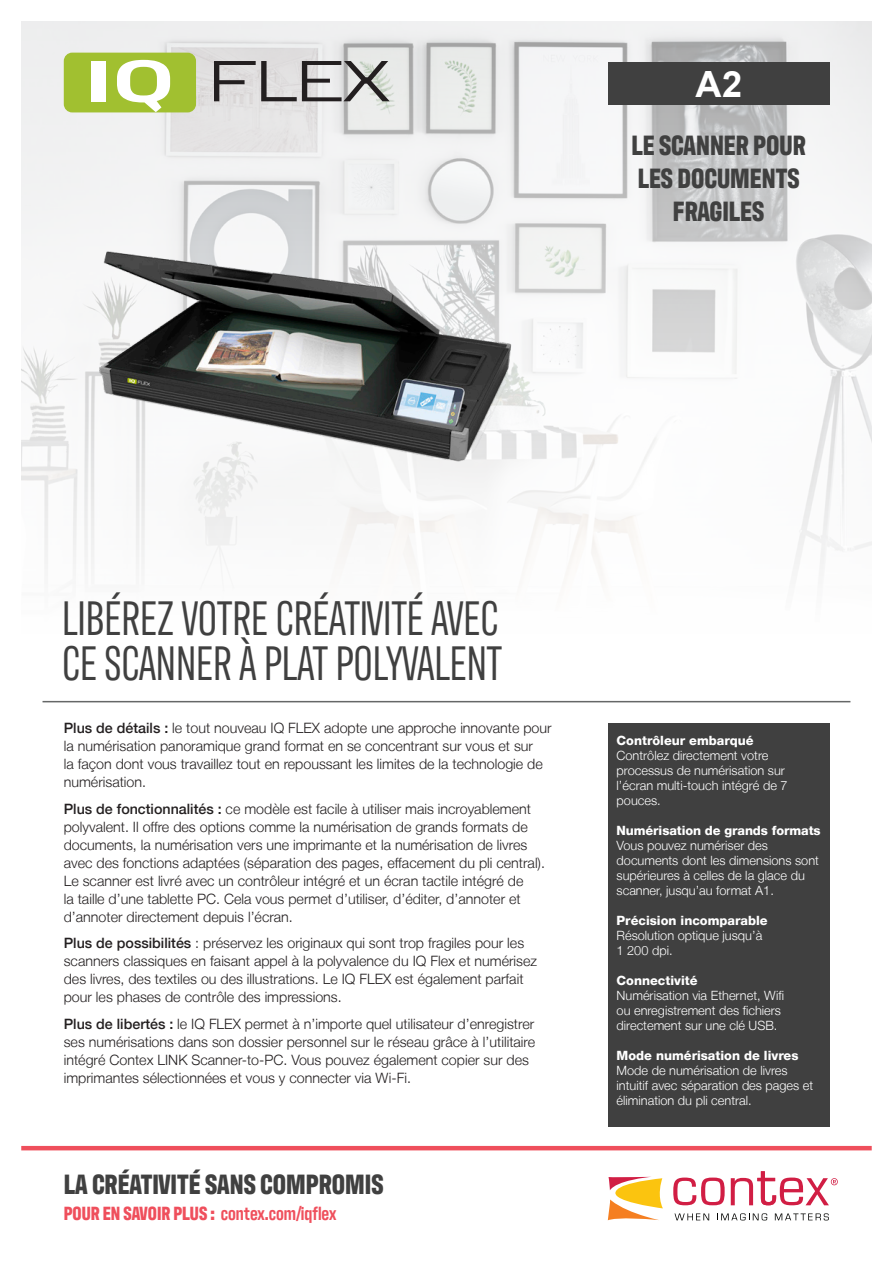
<style>
.page{position:relative;width:893px;height:1263px;background:#fff}
.page>*{position:absolute;margin:0;border:0;box-sizing:border-box;transform-origin:0 0}
.Headline{font:49.5px/45px "Antarctican Headline";color:#404040}
.t1{font:700 36.15px "Arial";color:#fff}
.Call_out_lines{font:700 28.5px/33px "Antarctican Headline";color:#404040;text-align:center}
.t2{font:700 19.5px "Antarctican Headline";color:#ef4f5c}
.Copy{font:300 14.25px/18px "Helvetica Neue LT";color:#231f20}
.Features_brød{font:300 12.75px/15px "Helvetica Neue LT";color:#fff}
.Features_headline{font:800 12.75px "Helvetica Neue LT";color:#fff}
.s1{font-weight:500}
.s2{font-weight:600}
</style>
<div class="page">
<div style="left:608px;top:723px;width:221px;height:404px;background:#404040"></div>
<img style="left:21px;top:21px;width:851px;height:548px">
<hr style="left:43px;top:701px;width:807px;height:1px;background:#656767">
<div style="left:608px;top:63px;width:221px;height:42px;background:#404040"></div>
<div style="left:64px;top:53px;width:132px;height:59px;background:#a1c030;border-radius:8px"></div>
<div style="left:91px;top:61px;width:15px;height:40px;background:#fff"></div>
<svg style="left:117px;top:60px;width:53px;height:13px"></svg>
<svg style="left:214px;top:61px;width:176px;height:12px;background:#a6a5a4"></svg>
<img style="left:21px;top:73px;width:670px;height:496px">
<hr style="left:21px;top:1146px;width:851px;height:4px;background:#ef4f5c">
<svg style="left:673px;top:1177px;width:52px;height:28px"></svg>
<svg style="left:608px;top:1177px;width:55px;height:43px"></svg>
<svg style="left:674px;top:1213px;width:35px;height:7px"></svg>
<svg style="left:717px;top:1213px;width:50px;height:7px"></svg>
<svg style="left:775px;top:1213px;width:54px;height:7px"></svg>
<svg style="left:731px;top:1171px;width:107px;height:34px"></svg>
<p class="t1" style="left:695px;top:59px;width:48px">A2</p>
<p class="Call_out_lines" style="left:631px;top:126px;width:176px">LE SCANNER POUR<br>LES DOCUMENTS<br>FRAGILES</p>
<p class="Headline" style="left:62px;top:593px;width:441px">LIBÉREZ VOTRE CRÉATIVITÉ AVEC<br>CE SCANNER À PLAT POLYVALENT</p>
<p class="Copy" style="left:64px;top:719px;width:489px"><span class="s1">Plus de détails :</span> le tout nouveau IQ FLEX adopte une approche innovante pour la numérisation panoramique grand format en se concentrant sur vous et sur<br>la façon dont vous travaillez tout en repoussant les limites de la technologie de numérisation.</p>
<p class="Copy" style="left:64px;top:799px;width:483px"><span class="s1">Plus de fonctionnalités :</span> ce modèle est facile à utiliser mais incroyablement polyvalent. Il offre des options comme la numérisation de grands formats de documents, la numérisation vers une imprimante et la numérisation de livres avec des fonctions adaptées (séparation des pages, effacement du pli central).<br>Le scanner est livré avec un contrôleur intégré et un écran tactile intégré de<br>la taille d’une tablette PC. Cela vous permet d’utiliser, d’éditer, d’annoter et d’annoter directement depuis l’écran.</p>
<p class="Copy" style="left:64px;top:934px;width:475px"><span class="s1">Plus de possibilités</span> : préservez les originaux qui sont trop fragiles pour les scanners classiques en faisant appel à la polyvalence du IQ Flex et numérisez des livres, des textiles ou des illustrations. Le IQ FLEX est également parfait pour les phases de contrôle des impressions.</p>
<p class="Copy" style="left:64px;top:1014px;width:473px"><span class="s1">Plus de libertés :</span> le IQ FLEX permet à n’importe quel utilisateur d’enregistrer ses numérisations dans son dossier personnel sur le réseau grâce à l’utilitaire intégré Contex LINK Scanner-to-PC. Vous pouvez également copier sur des imprimantes sélectionnées et vous y connecter via Wi-Fi.</p>
<p class="Call_out_lines" style="left:64px;top:1166px;width:321px">LA CRÉATIVITÉ SANS COMPROMIS</p>
<p class="t2" style="left:64px;top:1200px;width:274px">POUR EN SAVOIR PLUS : <span class="s2">contex.com/iqflex</span></p>
<p class="Features_headline" style="left:617px;top:733px;width:138px">Contrôleur embarqué</p>
<p class="Features_brød" style="left:617px;top:747px;width:172px">Contrôlez directement votre processus de numérisation sur l’écran multi-touch intégré de 7 pouces.</p>
<p class="Features_headline" style="left:617px;top:823px;width:206px">Numérisation de grands formats</p>
<p class="Features_brød" style="left:617px;top:837px;width:204px">Vous pouvez numériser des documents dont les dimensions sont supérieures à celles de la glace du scanner, jusqu’au format A1.</p>
<p class="Features_headline" style="left:617px;top:913px;width:153px">Précision incomparable</p>
<p class="Features_brød" style="left:617px;top:927px;width:147px">Résolution optique jusqu’à<br>1 200 dpi.</p>
<p class="Features_headline" style="left:617px;top:973px;width:82px">Connectivité</p>
<p class="Features_brød" style="left:617px;top:987px;width:169px">Numérisation via Ethernet, Wifi ou enregistrement des fichiers directement sur une clé USB.</p>
<p class="Features_headline" style="left:617px;top:1048px;width:183px">Mode numérisation de livres</p>
<p class="Features_brød" style="left:617px;top:1062px;width:198px">Mode de numérisation de livres intuitif avec séparation des pages et élimination du pli central.</p>
</div>
